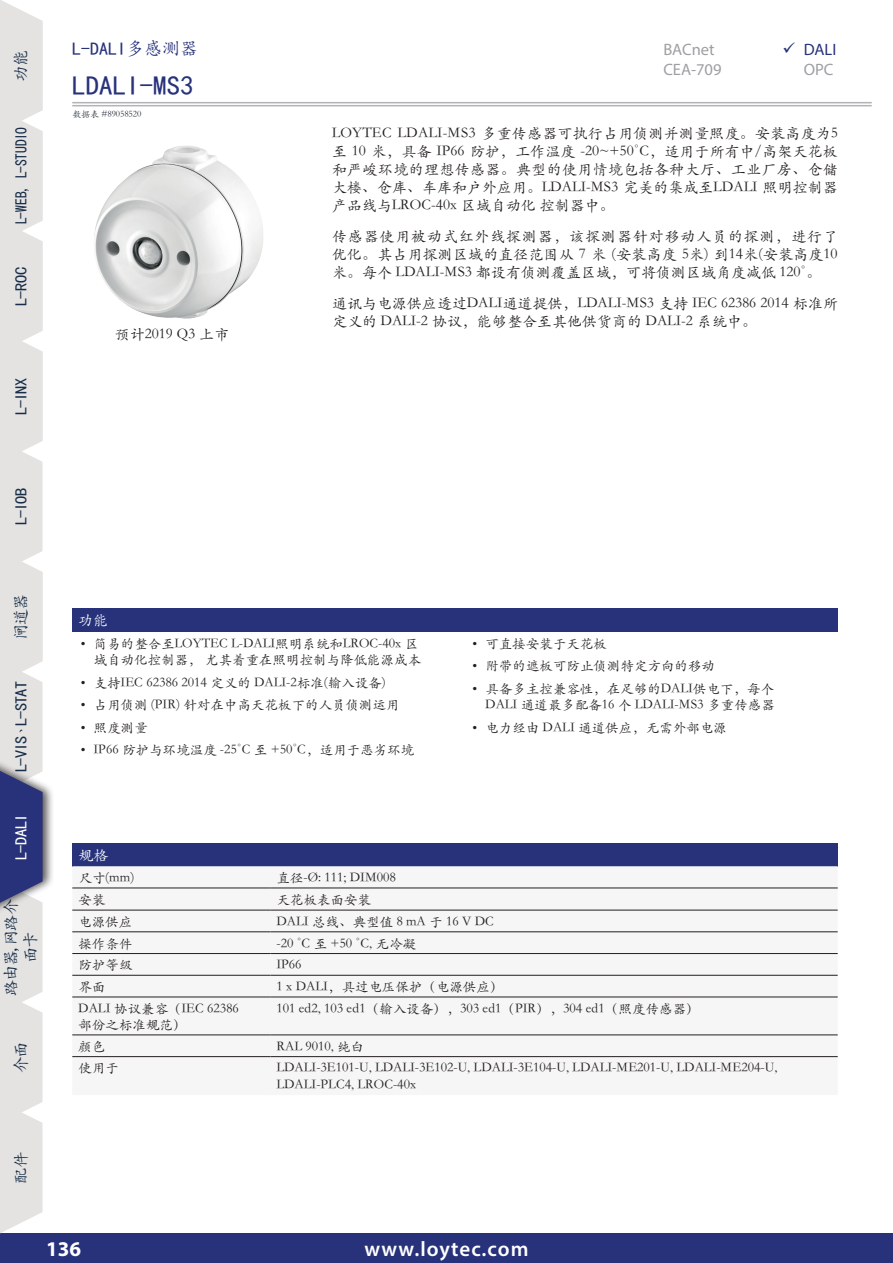
<style>
.page{position:relative;width:893px;height:1263px;background:#fff}
.page>*{position:absolute;margin:0;border:0;box-sizing:border-box;transform-origin:0 0}
.Title__Device__-_TOC{font:27px "Kai Ti";color:#27327b}
.t1{font:600 21px "Myriad Pro";letter-spacing:.05em;color:#fff}
.t2{font:700 21px "Myriad Pro";color:#fff}
.UberTitle__Device{font:18px "Kai Ti";color:#27327b}
.Tab__Register__Stand{font:16.5px/19.8px "Kai Ti";letter-spacing:-.065em;color:#182e48;text-align:center}
.Technology___Network{font:16.5px "Myriad Pro";color:#9d9fa2}
.Tab__Register__Stand-2{font:16.5px "Kai Ti";letter-spacing:-.01em;color:#182e48;scale:.83 1}
.Tab__Register__Selec{font:16.5px "Kai Ti";color:#fff}
.Technology___Network-2{font:16.5px "Myriad Pro";color:#27327b}
.LOYTEC_Base__LANGUAG{font:15px/18px "ST Kaiti SC Regular";color:#231f20;text-align:justify}
.Table_Headline{font:15px "ST Kaiti SC Regular";color:#fff}
.Table_Text_without_I{font:13.5px/16.2px "ST Kaiti SC Regular";color:#231f20}
.Table_Text_with_Inde{font:13.5px "ST Kaiti SC Regular";color:#231f20}
.Datasheet{font:9px "ST Kaiti SC Regular";color:#232d3a}
</style>
<div class="page">
<div style="left:0;top:1233px;width:893px;height:30px;background:#27327b"></div>
<hr style="left:72px;top:102px;width:800px;height:1px;background:#b2b3b7">
<hr style="left:72px;top:105px;width:800px;height:1px;background:#b2b3b7">
<div style="left:0;top:742px;width:55px;height:189px;background:#231f20;opacity:.75"></div>
<svg style="left:0;top:0;width:43px;height:1234px;background:#d3d4d9"></svg>
<div style="left:72px;top:608px;width:766px;height:24px;background:#27327b"></div>
<div style="left:72px;top:843px;width:766px;height:23px;background:#27327b"></div>
<div style="left:72px;top:866px;width:766px;height:192px;background:#f6f6f6"></div>
<svg style="left:72px;top:954px;width:766px;height:21px"></svg>
<hr style="left:72px;top:887px;width:198px;height:1px;background:#231f20">
<hr style="left:72px;top:910px;width:198px;height:1px;background:#231f20">
<hr style="left:270px;top:887px;width:568px;height:1px;background:#231f20">
<hr style="left:270px;top:910px;width:568px;height:1px;background:#231f20">
<hr style="left:72px;top:931px;width:198px;height:1px;background:#231f20">
<hr style="left:270px;top:931px;width:568px;height:1px;background:#231f20">
<hr style="left:72px;top:953px;width:198px;height:1px;background:#231f20">
<hr style="left:270px;top:953px;width:568px;height:1px;background:#231f20">
<hr style="left:72px;top:975px;width:198px;height:1px;background:#231f20">
<hr style="left:72px;top:996px;width:198px;height:1px;background:#231f20">
<hr style="left:72px;top:1034px;width:198px;height:1px;background:#231f20">
<hr style="left:72px;top:1056px;width:198px;height:1px;background:#231f20">
<hr style="left:270px;top:975px;width:568px;height:1px;background:#231f20">
<hr style="left:270px;top:1056px;width:568px;height:1px;background:#231f20">
<hr style="left:270px;top:996px;width:568px;height:1px;background:#231f20">
<hr style="left:270px;top:1034px;width:568px;height:1px;background:#231f20">
<hr style="left:72px;top:1094px;width:198px;height:1px;background:#f6f6f6">
<hr style="left:270px;top:1094px;width:568px;height:1px;background:#f6f6f6">
<img style="left:94px;top:146px;width:169px;height:173px">
<p class="Tab__Register__Stand" style="left:11px;top:82px;width:33px;rotate:-90deg">功能</p>
<p class="Tab__Register__Stand-2" style="left:13px;top:224px;width:118px;rotate:-90deg">L‑WEB, L-STUDIO</p>
<p class="Tab__Register__Stand" style="left:11px;top:306px;width:41px;rotate:-90deg">L‑ROC</p>
<p class="Tab__Register__Stand" style="left:11px;top:415px;width:39px;rotate:-90deg">L‑INX</p>
<p class="UberTitle__Device" style="left:72px;top:39px;width:128px">L‑DALI多感测器</p>
<p class="Technology___Network" style="left:663px;top:40px;width:53px">BACnet</p>
<p class="Technology___Network-2" style="left:782px;top:40px;width:55px">✓ DALI</p>
<p class="Technology___Network" style="left:663px;top:59px;width:60px">CEA‑709</p>
<p class="Technology___Network" style="left:804px;top:59px;width:31px">OPC</p>
<p class="Title__Device__-_TOC" style="left:72px;top:72px;width:123px">LDALI‑MS3</p>
<p class="Datasheet" style="left:72px;top:109px;width:71px">数据表 #89058520</p>
<p class="LOYTEC_Base__LANGUAG" style="left:115px;top:325px;width:116px">预计2019 Q3 上市</p>
<p class="LOYTEC_Base__LANGUAG" style="left:332px;top:124px;width:508px">LOYTEC LDALI‑MS3 多重传感器可执行占用侦测并测量照度。安装高度为5至 10 米，具备 IP66 防护，工作温度 -20~+50°C，适用于所有中/高架天花板和严峻环境的理想传感器。典型的使用情境包括各种大厅、工业厂房、仓储大楼、仓库、车库和户外应用。LDALI‑MS3 完美的集成至LDALI 照明控制器产品线与LROC-40x 区域自动化 控制器中。</p>
<p class="LOYTEC_Base__LANGUAG" style="left:332px;top:227px;width:508px">传感器使用被动式红外线探测器，该探测器针对移动人员的探测，进行了优化。其占用探测区域的直径范围从 7 米 (安装高度 5米) 到14米(安装高度10米。每个 LDALI‑MS3 都设有侦测覆盖区域，可将侦测区域角度减低 120°。</p>
<p class="LOYTEC_Base__LANGUAG" style="left:332px;top:294px;width:507px">通讯与电源供应透过DALI通道提供，LDALI-MS3 支持 IEC 62386 2014 标准所定义的 DALI-2 协议，能够整合至其他供货商的 DALI-2 系统中。</p>
<p class="Tab__Register__Stand" style="left:11px;top:525px;width:39px;rotate:-90deg">L‑IOB</p>
<p class="Tab__Register__Stand" style="left:11px;top:640px;width:48px;rotate:-90deg">闸道器</p>
<p class="Tab__Register__Stand" style="left:11px;top:772px;width:93px;rotate:-90deg">L‑VIS﹑L-STAT</p>
<p class="Tab__Register__Selec" style="left:13px;top:860px;width:48px;rotate:-90deg">L‑DALI</p>
<p class="Tab__Register__Stand" style="left:1px;top:996px;width:100px;rotate:-90deg">路由器,网路介面卡</p>
<p class="Tab__Register__Stand" style="left:11px;top:1073px;width:34px;rotate:-90deg">介面</p>
<p class="Table_Headline" style="left:78px;top:611px;width:31px">功能</p>
<p class="Table_Text_without_I" style="left:81px;top:635px;width:342px;text-align:right">• 简易的整合至LOYTEC L-DALI照明系统和LROC-40x 区域自动化控制器， 尤其着重在照明控制与降低能源成本</p>
<p class="Table_Text_without_I" style="left:81px;top:674px;width:306px">• 支持IEC 62386 2014 定义的 DALI-2标准(输入设备)</p>
<p class="Table_Text_without_I" style="left:81px;top:696px;width:320px">• 占用侦测 (PIR) 针对在中高天花板下的人员侦测运用</p>
<p class="Table_Text_without_I" style="left:81px;top:719px;width:68px">• 照度测量</p>
<p class="Table_Text_without_I" style="left:81px;top:741px;width:335px">• IP66 防护与环境温度 ‑25°C 至 +50°C，适用于恶劣环境</p>
<p class="Table_Text_without_I" style="left:472px;top:635px;width:136px">• 可直接安装于天花板</p>
<p class="Table_Text_without_I" style="left:472px;top:657px;width:244px">• 附带的遮板可防止侦测特定方向的移动</p>
<p class="Table_Text_without_I" style="left:472px;top:680px;width:303px;text-align:right">• 具备多主控兼容性，在足够的DALI供电下，每个<br>DALI 通道最多配备16 个 LDALI‑MS3 多重传感器</p>
<p class="Table_Text_without_I" style="left:472px;top:719px;width:256px">• 电力经由 DALI 通道供应，无需外部电源</p>
<p class="Table_Headline" style="left:78px;top:846px;width:31px">规格</p>
<p class="Table_Text_with_Inde" style="left:78px;top:869px;width:58px">尺寸(mm)</p>
<p class="Table_Text_with_Inde" style="left:276px;top:869px;width:121px">直径-Ø: 111; DIM008</p>
<p class="Table_Text_with_Inde" style="left:78px;top:891px;width:28px">安装</p>
<p class="Table_Text_with_Inde" style="left:276px;top:891px;width:96px">天花板表面安装</p>
<p class="Table_Text_with_Inde" style="left:78px;top:913px;width:55px">电源供应</p>
<p class="Table_Text_with_Inde" style="left:276px;top:913px;width:219px">DALI 总线、典型值 8 mA 于 16 V DC</p>
<p class="Table_Text_with_Inde" style="left:78px;top:935px;width:55px">操作条件</p>
<p class="Table_Text_with_Inde" style="left:276px;top:935px;width:141px">-20 °C 至 +50 °C, 无冷凝</p>
<p class="Table_Text_with_Inde" style="left:78px;top:957px;width:55px">防护等级</p>
<p class="Table_Text_with_Inde" style="left:276px;top:957px;width:27px">IP66</p>
<p class="Table_Text_with_Inde" style="left:78px;top:978px;width:28px">界面</p>
<p class="Table_Text_with_Inde" style="left:276px;top:978px;width:228px">1 x DALI，具过电压保护（电源供应）</p>
<p class="Table_Text_without_I" style="left:78px;top:1000px;width:162px">DALI 协议兼容（IEC 62386部份之标准规范）</p>
<p class="Table_Text_without_I" style="left:276px;top:1000px;width:424px">101 ed2, 103 ed1（输入设备），303 ed1（PIR），304 ed1（照度传感器）</p>
<p class="Table_Text_without_I" style="left:78px;top:1038px;width:28px">颜色</p>
<p class="Table_Text_with_Inde" style="left:276px;top:1038px;width:89px">RAL 9010, 纯白</p>
<p class="Table_Text_without_I" style="left:78px;top:1059px;width:42px">使用于</p>
<p class="Table_Text_without_I" style="left:276px;top:1059px;width:502px">LDALI‑3E101‑U, LDALI‑3E102-U, LDALI‑3E104-U, LDALI‑ME201-U, LDALI‑ME204‑U,<br>LDALI-PLC4, LROC‑40x</p>
<p class="Tab__Register__Stand" style="left:11px;top:1184px;width:34px;rotate:-90deg">配件</p>
<p class="t2" style="left:46px;top:1235px;width:36px">136</p>
<h2 class="t1" style="left:364px;top:1235px;width:166px">www.loytec.com</h2>
</div>
